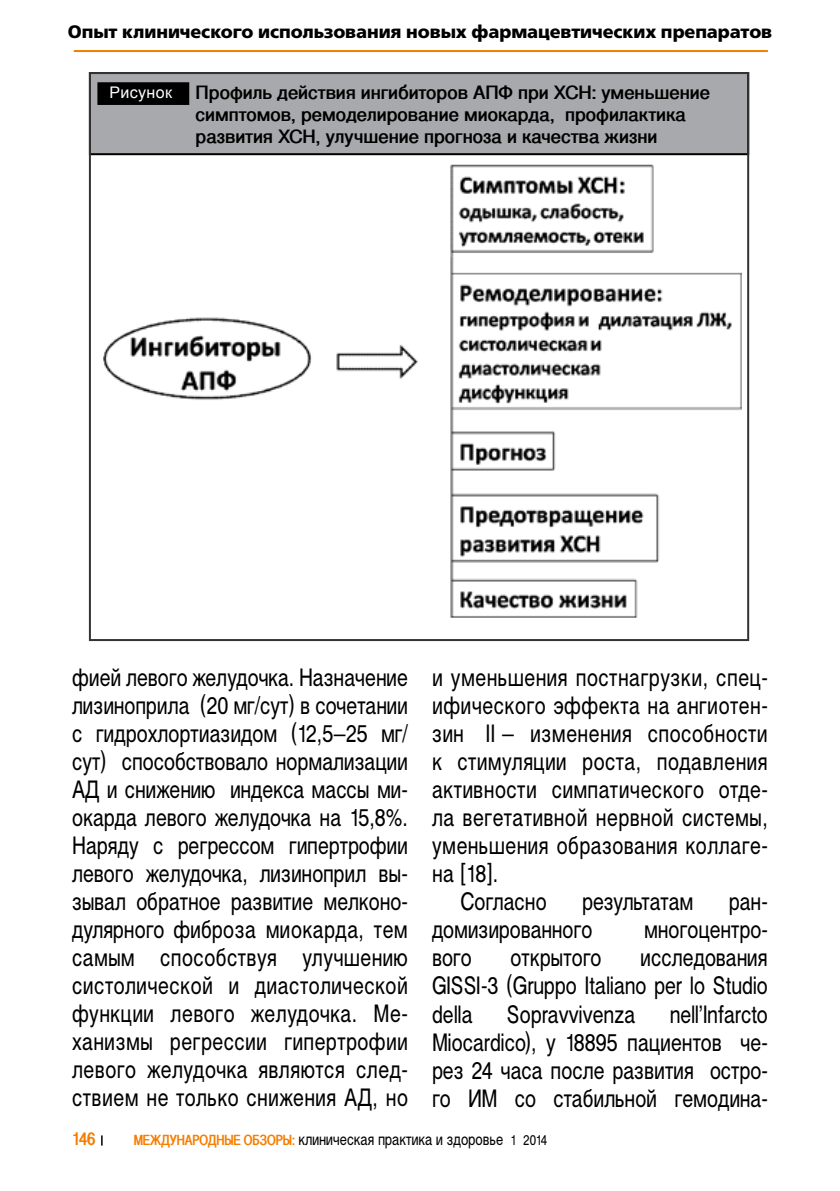
<style>
.page{position:relative;width:840px;height:1191px;background:#fff}
.page>*{position:absolute;margin:0;border:0;box-sizing:border-box;transform-origin:0 0}
.t1{font:24px/28px "Helvetica Narrow";letter-spacing:.01em;color:#000;text-align:justify}
.t2{font:700 18px/22px "Nimbus Sans";color:#000}
.t3{font:700 18px "Foreigner";letter-spacing:-.005em;color:#000}
.t4{font:700 18px "Helvetica Narrow";color:#f57d00}
.t5{font:16px "Helvetica Narrow";color:#000}
.t6{font:16px "Arial";letter-spacing:.025em;color:#fff}
.s1{font-weight:700;font-size:14px;color:#f57d00}
.s2{font-size:14px}
</style>
<div class="page">
<svg style="left:101px;top:1135px;width:2px;height:10px"></svg>
<hr style="left:74px;top:50px;width:693px;height:2px;background:#f57d00">
<img style="left:103px;top:164px;width:638px;height:454px">
<div style="left:90px;top:73px;width:657px;height:81px;background:#a7a9ac"></div>
<div style="left:89px;top:72px;width:659px;height:83px;border:2px solid #000"></div>
<div style="left:98px;top:83px;width:90px;height:21px;background:#000"></div>
<div style="left:97px;top:82px;width:92px;height:23px;border:2px solid #000"></div>
<p class="t3" style="left:68px;top:22px;width:705px">Опыт клинического использования новых фармацевтических препаратов</p>
<p class="t6" style="left:109px;top:82px;width:64px">Рисунок</p>
<p class="t2" style="left:195px;top:81px;width:515px">Профиль действия ингибиторов АПФ при ХСН: уменьшение симптомов, ремоделирование миокарда, профилактика развития ХСН, улучшение прогноза и качества жизни</p>
<p class="t1" style="left:72px;top:664px;width:337px">фией левого желудочка. Назначение лизиноприла (20 мг/сут) в сочетании с гидрохлортиазидом (12,5–25 мг/ сут) способствовало нормализации АД и снижению индекса массы ми&shy;окарда левого желудочка на 15,8%.<br>Наряду с регрессом гипертрофии левого желудочка, лизиноприл вы&shy;зывал обратное развитие мелконо&shy;дулярного фиброза миокарда, тем самым способствуя улучшению систолической и диастолической функции левого желудочка. Ме&shy;ханизмы регрессии гипертрофии левого желудочка являются след&shy;ствием не только снижения АД, но</p>
<p class="t1" style="left:432px;top:664px;width:337px">и уменьшения постнагрузки, спец-</p>
<p class="t1" style="left:432px;top:692px;width:337px">ифического эффекта на ангиотен-</p>
<p class="t1" style="left:432px;top:720px;width:337px">зин II – изменения способности</p>
<p class="t1" style="left:432px;top:748px;width:337px">к стимуляции роста, подавления</p>
<p class="t1" style="left:432px;top:776px;width:337px">активности симпатического отде-</p>
<p class="t1" style="left:432px;top:804px;width:337px">ла вегетативной нервной системы,</p>
<p class="t1" style="left:432px;top:832px;width:337px">уменьшения образования коллаге-</p>
<p class="t1" style="left:432px;top:860px;width:68px">на [18].</p>
<p class="t1" style="left:460px;top:888px;width:88px">Согласно</p>
<p class="t1" style="left:581px;top:888px;width:113px">результатам</p>
<p class="t1" style="left:728px;top:888px;width:40px">ран-</p>
<p class="t1" style="left:432px;top:916px;width:162px">домизированного</p>
<p class="t1" style="left:644px;top:916px;width:125px">многоцентро-</p>
<p class="t1" style="left:432px;top:944px;width:41px">вого</p>
<p class="t1" style="left:510px;top:944px;width:92px">открытого</p>
<p class="t1" style="left:432px;top:944px;width:337px;text-indent:208px">исследования GISSI-3 (Gruppo Italiano per lo Studio della</p>
<p class="t1" style="left:432px;top:1000px;width:337px;text-indent:237px">nell’Infarcto Miocardico), у 18895 пациентов че&shy;рез 24 часа после развития остро&shy;го ИМ со стабильной гемодина-</p>
<p class="t1" style="left:506px;top:1000px;width:130px">Sopravvivenza</p>
<p class="t4" style="left:72px;top:1129px;width:25px">146</p>
<p class="t5" style="left:134px;top:1130px;width:414px"><span class="s1">Международные обзоры:</span> клиническая практика и здоровье <span class="s2">1 2014</span></p>
</div>
